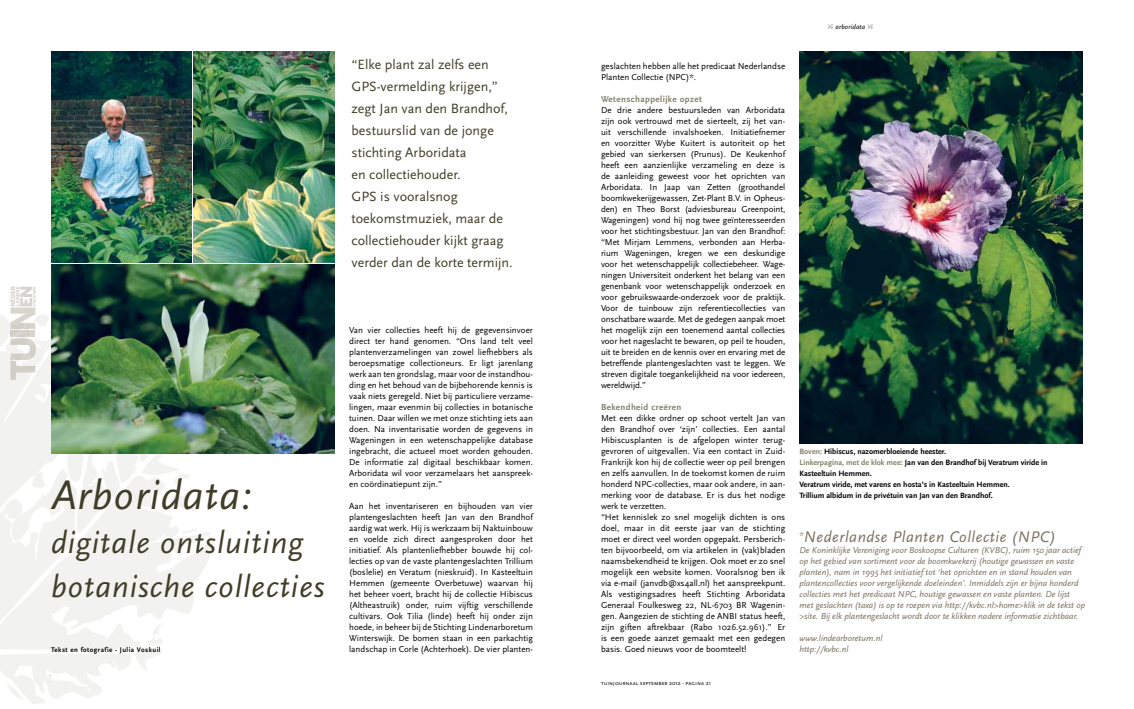
<style>
.page{position:relative;width:1134px;height:709px;background:#fff}
.page>*{position:absolute;margin:0;border:0;box-sizing:border-box;transform-origin:0 0}
.t1{font:italic 42px "Scala Sans";letter-spacing:.03em;color:#3f3e29}
.t2{font:italic 32px/44px "Scala Sans";letter-spacing:.03em;color:#3f3e29}
.t3{font:italic 16px "Scala Sans";letter-spacing:.03em;color:#7b7261}
.t4{font:14px/22px "Scala Sans";color:#3f3e29}
.t5{font:9px/11px "Scala Sans";color:#000;text-align:justify}
.t6{font:italic 9px/11px "Scala Sans";color:#7b7261}
.t7{font:700 9px "Scala Sans";letter-spacing:.045em;color:#82826a}
.t8{font:700 8px/11px "Scala Sans";color:#000}
.t9{font:700 7px "Scala Sans";letter-spacing:.065em;color:#000}
.t10{font:italic 7px "Scala Sans";letter-spacing:.02em;color:#000}
.t11{font:6px "Scala Sans Caps";color:#000}
.s1{font-family:"Type Embellishments One Let Plain";font-style:normal}
.s2{color:#82826a}
.s3{font-family:"Scala Sans"}
</style>
<div class="page">
<svg style="left:0;top:660px;width:147px;height:44px"></svg>
<svg style="left:0;top:315px;width:213px;height:345px;fill:#f2f2f0"></svg>
<svg style="left:6px;top:286px;width:43px;height:94px"></svg>
<img style="left:51px;top:51px;width:141px;height:211px">
<img style="left:194px;top:51px;width:140px;height:211px">
<img style="left:51px;top:264px;width:283px;height:189px">
<img style="left:799px;top:51px;width:284px;height:392px">
<p class="t10" style="left:828px;top:23px;width:47px"><span class="s1">-</span> arboridata <span class="s1">-</span></p>
<p class="t4" style="left:351px;top:54px;width:163px">“Elke plant zal zelfs een<br>GPS-vermelding krijgen,” zegt Jan van den Brandhof, bestuurslid van de jonge stichting Arboridata<br>en collectiehouder.<br>GPS is vooralsnog toekomstmuziek, maar de collectiehouder kijkt graag verder dan de korte termijn.</p>
<p class="t5" style="left:601px;top:61px;width:186px">geslachten hebben alle het predicaat Nederlandse<br>Planten Collectie (NPC)*.</p>
<p class="t7" style="left:601px;top:94px;width:102px">Wetenschappelijke opzet</p>
<p class="t5" style="left:601px;top:105px;width:186px">De drie andere bestuursleden van Arboridata zijn ook vertrouwd met de sierteelt, zij het van&shy;uit verschillende invalshoeken. Initiatiefnemer en voorzitter Wybe Kuitert is autoriteit op het gebied van sierkersen (Prunus). De Keukenhof heeft een aanzienlijke verzameling en deze is de aanleiding geweest voor het oprichten van Arboridata. In Jaap van Zetten (groothandel boomkwekerijgewassen, Zet-Plant B.V. in Opheus&shy;den) en Theo Borst (adviesbureau Greenpoint, Wageningen) vond hij nog twee geïnteresseerden voor het stichtingsbestuur. Jan van den Brandhof: “Met Mirjam Lemmens, verbonden aan Herba&shy;rium Wageningen, kregen we een deskundige voor het wetenschappelijk collectiebeheer. Wage&shy;ningen Universiteit onderkent het belang van een genenbank voor wetenschappelijk onderzoek en voor gebruikswaarde-onderzoek voor de praktijk.<br>Voor de tuinbouw zijn referentiecollecties van onschatbare waarde. Met de gedegen aanpak moet het mogelijk zijn een toenemend aantal collecties voor het nageslacht te bewaren, op peil te houden, uit te breiden en de kennis over en ervaring met de betreffende plantengeslachten vast te leggen. We streven digitale toegankelijkheid na voor iedereen, wereldwijd.”</p>
<p class="t7" style="left:601px;top:402px;width:82px">Bekendheid creëren</p>
<p class="t5" style="left:601px;top:413px;width:186px;text-align:left">Met een dikke ordner op schoot vertelt Jan van den Brandhof over ‘zijn’ collecties. Een aantal Hibiscusplanten is de afgelopen winter terug&shy;gevroren of uitgevallen. Via een contact in Zuid-Frankrijk kon hij de collectie weer op peil brengen en zelfs aanvullen. In de toekomst komen de ruim honderd NPC-collecties, maar ook andere, in aan&shy;merking voor de database. Er is dus het nodige werk te verzetten.<br>“Het kennislek zo snel mogelijk dichten is ons doel, maar in dit eerste jaar van de stichting moet er direct veel worden opgepakt. Persberich&shy;ten bijvoorbeeld, om via artikelen in (vak)bladen naamsbekendheid te krijgen. Ook moet er zo snel mogelijk een website komen. Vooralsnog ben ik via e-mail (janvdb@xs4all.nl) het aanspreekpunt.<br>Als vestigingsadres heeft Stichting Arboridata Generaal Foulkesweg 22, NL-6703 BR Wagenin&shy;gen. Aangezien de stichting de ANBI status heeft, zijn giften aftrekbaar (Rabo 1026.52.961).” Er is een goede aanzet gemaakt met een gedegen basis. Goed nieuws voor de boomteelt!</p>
<p class="t5" style="left:349px;top:325px;width:185px">Van vier collecties heeft hij de gegevensinvoer direct ter hand genomen. “Ons land telt veel plantenverzamelingen van zowel liefhebbers als beroepsmatige collectioneurs. Er ligt jarenlang werk aan ten grondslag, maar voor de instandhou&shy;ding en het behoud van de bijbehorende kennis is vaak niets geregeld. Niet bij particuliere verzame&shy;lingen, maar evenmin bij collecties in botanische tuinen. Daar willen we met onze stichting iets aan doen. Na inventarisatie worden de gegevens in Wageningen in een wetenschappelijke database ingebracht, die actueel moet worden gehouden.<br>De informatie zal digitaal beschikbaar komen.<br>Arboridata wil voor verzamelaars het aanspreek&shy;en coördinatiepunt zijn.”</p>
<p class="t5" style="left:349px;top:501px;width:185px">Aan het inventariseren en bijhouden van vier plantengeslachten heeft Jan van den Brandhof aardig wat werk. Hij is werkzaam bij Naktuinbouw en voelde zich direct aangesproken door het initiatief. Als plantenliefhebber bouwde hij col&shy;lecties op van de vaste plantengeslachten Trillium (boslelie) en Veratum (nieskruid). In Kasteeltuin Hemmen (gemeente Overbetuwe) waarvan hij het beheer voert, bracht hij de collectie Hibiscus (Altheastruik) onder, ruim vijftig verschillende cultivars. Ook Tilia (linde) heeft hij onder zijn hoede, in beheer bij de Stichting Lindenarboretum Winterswijk. De bomen staan in een parkachtig landschap in Corle (Achterhoek). De vier planten-</p>
<p class="t8" style="left:799px;top:446px;width:250px"><span class="s2">Boven:</span> Hibiscus, nazomerbloeiende heester.<br><span class="s2">Linkerpagina, met de klok mee:</span> Jan van den Brandhof bij Veratrum viride in Kasteeltuin Hemmen.<br>Veratrum viride, met varens en hosta’s in Kasteeltuin Hemmen.<br>Trillium albidum in de privétuin van Jan van den Brandhof.</p>
<h1 class="t1" style="left:51px;top:473px;width:203px">Arboridata:</h1>
<h2 class="t2" style="left:51px;top:521px;width:275px">digitale ontsluiting botanische collecties</h2>
<h3 class="t3" style="left:799px;top:528px;width:258px"><sup>*</sup>Nederlandse Planten Collectie (NPC)</h3>
<p class="t6" style="left:799px;top:545px;width:287px">De Koninklijke Vereniging voor Boskoopse Culturen (KVBC), ruim 150 jaar actief op het gebied van sortiment voor de boomkwekerij (houtige gewassen en vaste planten), nam in 1995 het initiatief tot ‘het oprichten en in stand houden van plantencollecties voor vergelijkende doeleinden’. Inmiddels zijn er bijna honderd collecties met het predicaat NPC, houtige gewassen en vaste planten. De lijst met geslachten (taxa) is op te roepen via http://kvbc.nl&gt;home&gt;klik in de tekst op &gt;site. Bij elk plantengeslacht wordt door te klikken nadere informatie zichtbaar.</p>
<p class="t6" style="left:799px;top:633px;width:85px">www.lindearboretum.nl</p>
<p class="t9" style="left:51px;top:646px;width:111px">Tekst en fotografie - Julia Voskuil</p>
<p class="t6" style="left:799px;top:644px;width:51px">http://kvbc.nl</p>
<p class="t11" style="left:601px;top:680px;width:112px">tuinjournaal september <span class="s3">2012</span> - pagina <span class="s3">21</span></p>
</div>
